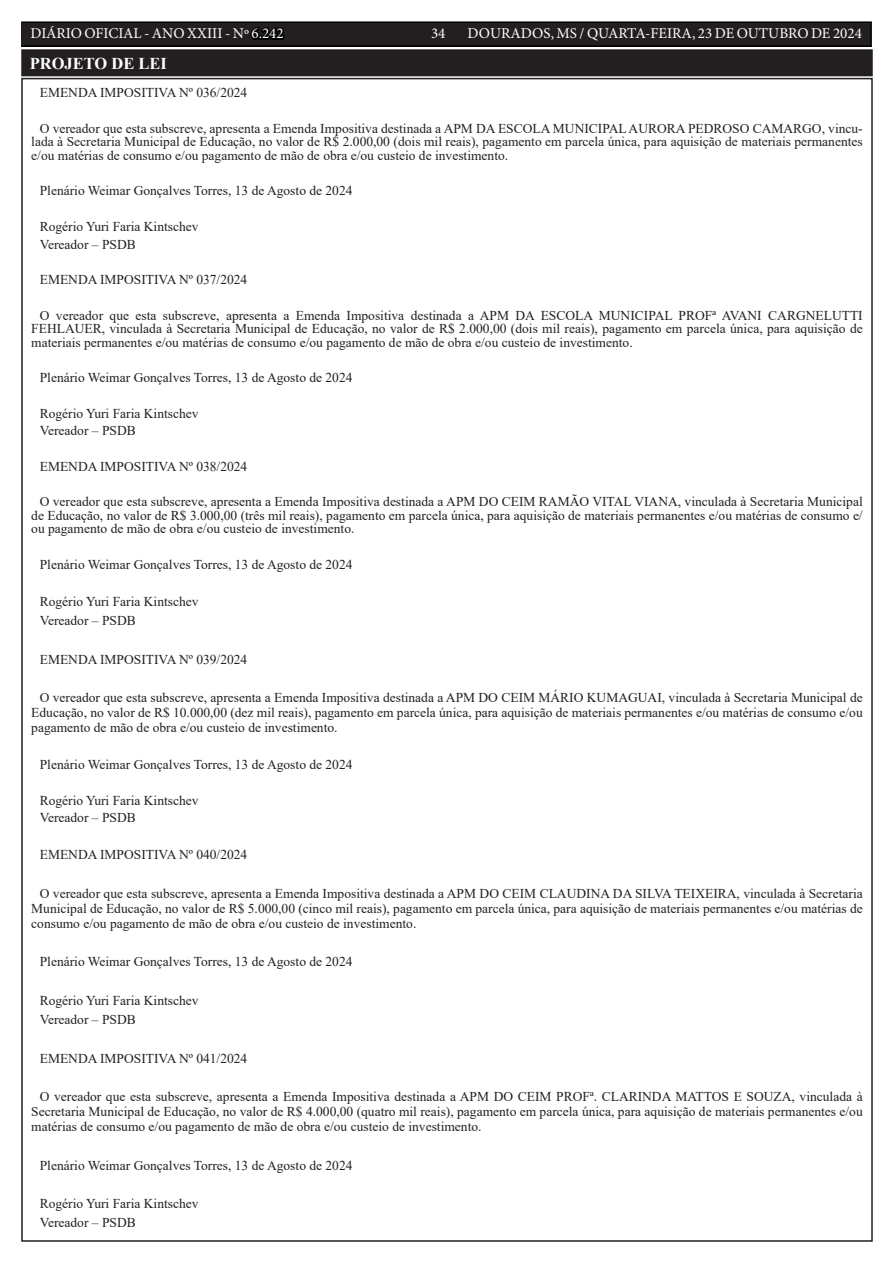
<style>
.page{position:relative;width:893px;height:1263px;background:#fff}
.page>*{position:absolute;margin:0;border:0;box-sizing:border-box;transform-origin:0 0}
.TEXTO{font:700 16.5px "Times New Roman";color:#fff}
.t1{font:15px "Minion Pro";color:#fff}
.TEXTO-2{font:13.5px/13.5px "Times New Roman";color:#231f20;text-align:justify}
.s1{color:#000}
</style>
<div class="page">
<div style="left:21px;top:22px;width:850px;height:24px;background:#231f20"></div>
<div style="left:21px;top:21px;width:851px;height:26px;border:2px solid #000"></div>
<div style="left:23px;top:51px;width:848px;height:23px;background:#231f20"></div>
<div style="left:21px;top:49px;width:852px;height:27px;border:4px solid #231f20"></div>
<p class="t1" style="left:31px;top:24px;width:255px">DIÁRIO OFICIAL - ANO XXIII - Nº <span class="s1">6.242</span></p>
<p class="t1" style="left:431px;top:24px;width:16px">34</p>
<p class="t1" style="left:468px;top:24px;width:396px">DOURADOS, MS / QUARTA-FEIRA, 23 DE OUTUBRO DE 2024</p>
<p class="TEXTO" style="left:30px;top:52px;width:139px">PROJETO DE LEI</p>
<p class="TEXTO-2" style="left:40px;top:86px;width:209px">EMENDA IMPOSITIVA Nº 036/2024</p>
<p class="TEXTO-2" style="left:31px;top:121px;width:833px;text-indent:9px">O vereador que esta subscreve, apresenta a Emenda Impositiva destinada a APM DA ESCOLA MUNICIPAL AURORA PEDROSO CAMARGO, vincu&shy;lada à Secretaria Municipal de Educação, no valor de R$ 2.000,00 (dois mil reais), pagamento em parcela única, para aquisição de materiais permanentes e/ou matérias de consumo e/ou pagamento de mão de obra e/ou custeio de investimento.</p>
<p class="TEXTO-2" style="left:40px;top:184px;width:314px">Plenário Weimar Gonçalves Torres, 13 de Agosto de 2024</p>
<p class="TEXTO-2" style="left:40px;top:219px;width:160px">Rogério Yuri Faria Kintschev</p>
<p class="TEXTO-2" style="left:40px;top:237px;width:97px">Vereador – PSDB</p>
<p class="TEXTO-2" style="left:40px;top:272px;width:209px">EMENDA IMPOSITIVA Nº 037/2024</p>
<p class="TEXTO-2" style="left:31px;top:308px;width:833px;text-indent:9px">O vereador que esta subscreve, apresenta a Emenda Impositiva destinada a APM DA ESCOLA MUNICIPAL PROFª AVANI CARGNELUTTI FEHLAUER, vinculada à Secretaria Municipal de Educação, no valor de R$ 2.000,00 (dois mil reais), pagamento em parcela única, para aquisição de materiais permanentes e/ou matérias de consumo e/ou pagamento de mão de obra e/ou custeio de investimento.</p>
<p class="TEXTO-2" style="left:40px;top:370px;width:314px">Plenário Weimar Gonçalves Torres, 13 de Agosto de 2024</p>
<p class="TEXTO-2" style="left:40px;top:406px;width:160px">Rogério Yuri Faria Kintschev</p>
<p class="TEXTO-2" style="left:40px;top:424px;width:97px">Vereador – PSDB</p>
<p class="TEXTO-2" style="left:40px;top:459px;width:209px">EMENDA IMPOSITIVA Nº 038/2024</p>
<p class="TEXTO-2" style="left:31px;top:495px;width:833px;text-indent:9px">O vereador que esta subscreve, apresenta a Emenda Impositiva destinada a APM DO CEIM RAMÃO VITAL VIANA, vinculada à Secretaria Municipal de Educação, no valor de R$ 3.000,00 (três mil reais), pagamento em parcela única, para aquisição de materiais permanentes e/ou matérias de consumo e/ ou pagamento de mão de obra e/ou custeio de investimento.</p>
<p class="TEXTO-2" style="left:40px;top:557px;width:314px">Plenário Weimar Gonçalves Torres, 13 de Agosto de 2024</p>
<p class="TEXTO-2" style="left:40px;top:594px;width:160px">Rogério Yuri Faria Kintschev</p>
<p class="TEXTO-2" style="left:40px;top:613px;width:97px">Vereador – PSDB</p>
<p class="TEXTO-2" style="left:40px;top:652px;width:209px">EMENDA IMPOSITIVA Nº 039/2024</p>
<p class="TEXTO-2" style="left:31px;top:690px;width:833px;line-height:15px;text-indent:9px">O vereador que esta subscreve, apresenta a Emenda Impositiva destinada a APM DO CEIM MÁRIO KUMAGUAI, vinculada à Secretaria Municipal de Educação, no valor de R$ 10.000,00 (dez mil reais), pagamento em parcela única, para aquisição de materiais permanentes e/ou matérias de consumo e/ou pagamento de mão de obra e/ou custeio de investimento.</p>
<p class="TEXTO-2" style="left:40px;top:757px;width:314px">Plenário Weimar Gonçalves Torres, 13 de Agosto de 2024</p>
<p class="TEXTO-2" style="left:40px;top:793px;width:160px">Rogério Yuri Faria Kintschev</p>
<p class="TEXTO-2" style="left:40px;top:811px;width:97px">Vereador – PSDB</p>
<p class="TEXTO-2" style="left:40px;top:848px;width:209px">EMENDA IMPOSITIVA Nº 040/2024</p>
<p class="TEXTO-2" style="left:31px;top:885px;width:833px;line-height:15px;text-indent:9px">O vereador que esta subscreve, apresenta a Emenda Impositiva destinada a APM DO CEIM CLAUDINA DA SILVA TEIXEIRA, vinculada à Secretaria Municipal de Educação, no valor de R$ 5.000,00 (cinco mil reais), pagamento em parcela única, para aquisição de materiais permanentes e/ou matérias de consumo e/ou pagamento de mão de obra e/ou custeio de investimento.</p>
<p class="TEXTO-2" style="left:40px;top:955px;width:314px">Plenário Weimar Gonçalves Torres, 13 de Agosto de 2024</p>
<p class="TEXTO-2" style="left:40px;top:993px;width:160px">Rogério Yuri Faria Kintschev</p>
<p class="TEXTO-2" style="left:40px;top:1012px;width:97px">Vereador – PSDB</p>
<p class="TEXTO-2" style="left:40px;top:1051px;width:209px">EMENDA IMPOSITIVA Nº 041/2024</p>
<p class="TEXTO-2" style="left:31px;top:1089px;width:833px;line-height:15px;text-indent:9px">O vereador que esta subscreve, apresenta a Emenda Impositiva destinada a APM DO CEIM PROFª. CLARINDA MATTOS E SOUZA, vinculada à Secretaria Municipal de Educação, no valor de R$ 4.000,00 (quatro mil reais), pagamento em parcela única, para aquisição de materiais permanentes e/ou matérias de consumo e/ou pagamento de mão de obra e/ou custeio de investimento.</p>
<p class="TEXTO-2" style="left:40px;top:1158px;width:314px">Plenário Weimar Gonçalves Torres, 13 de Agosto de 2024</p>
<p class="TEXTO-2" style="left:40px;top:1196px;width:160px">Rogério Yuri Faria Kintschev</p>
<p class="TEXTO-2" style="left:40px;top:1216px;width:97px">Vereador – PSDB</p>
</div>
